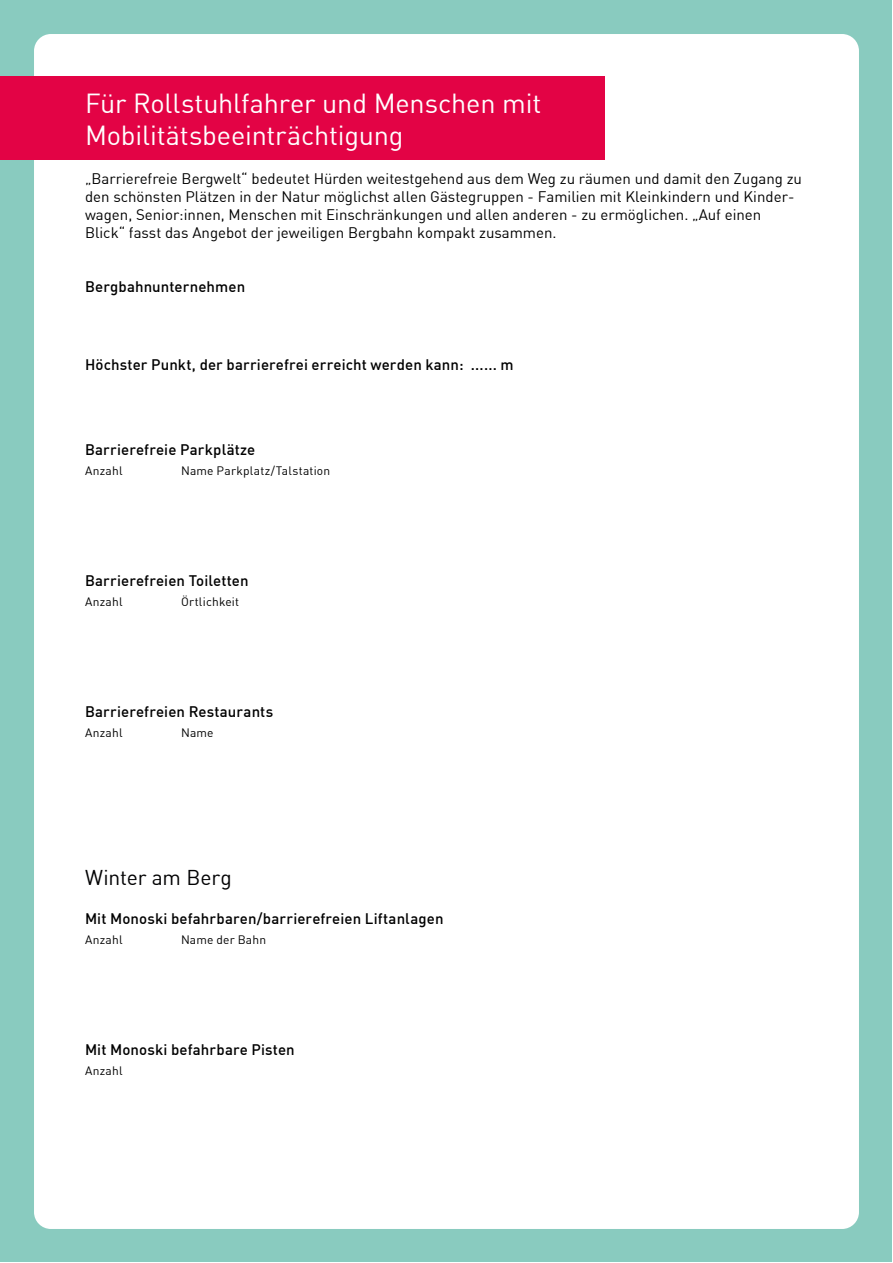
<style>
.page{position:relative;width:893px;height:1263px;background:#fff}
.page>*{position:absolute;margin:0;border:0;box-sizing:border-box;transform-origin:0 0}
.t1{font:27px/32.4px "DIN Offc Pro";letter-spacing:-.01em;color:#fff}
.t2{font:21px "DIN Offc Pro";letter-spacing:-.005em;color:#020203}
.t3{font:15px/18px "DIN Offc Pro";color:#000}
.t4{font:500 15px "DIN Offc Pro";letter-spacing:.01em;color:#000}
.t5{font:12px "DIN Offc Pro";letter-spacing:.015em;color:#000}
</style>
<div class="page">
<div style="left:1px;top:1px;width:891px;height:1261px;background:#89cbbf"></div>
<div style="left:34px;top:34px;width:825px;height:1195px;background:#fff;border-radius:17px"></div>
<div style="left:0;top:77px;width:605px;height:83px;background:#e30345"></div>
<h1 class="t1" style="left:85px;top:85px;width:458px">Für Rollstuhlfahrer und Menschen mit<br>Mobilitätsbeeinträchtigung</h1>
<p class="t3" style="left:85px;top:169px;width:718px">„Barrierefreie Bergwelt“ bedeutet Hürden weitestgehend aus dem Weg zu räumen und damit den Zugang zu den schönsten Plätzen in der Natur möglichst allen Gästegruppen - Familien mit Kleinkindern und Kinder&shy;wagen, Senior:innen, Menschen mit Einschränkungen und allen anderen - zu ermöglichen. „Auf einen Blick“ fasst das Angebot der jeweiligen Bergbahn kompakt zusammen.</p>
<p class="t4" style="left:85px;top:275px;width:162px">Bergbahnunternehmen</p>
<p class="t4" style="left:85px;top:353px;width:430px">Höchster Punkt, der barrierefrei erreicht werden kann: ...... m</p>
<p class="t4" style="left:85px;top:438px;width:172px">Barrierefreie Parkplätze</p>
<p class="t5" style="left:85px;top:461px;width:39px">Anzahl</p>
<p class="t5" style="left:181px;top:461px;width:151px">Name Parkplatz/Talstation</p>
<p class="t4" style="left:85px;top:569px;width:165px">Barrierefreien Toiletten</p>
<p class="t5" style="left:85px;top:592px;width:39px">Anzahl</p>
<p class="t5" style="left:181px;top:592px;width:60px">Örtlichkeit</p>
<p class="t4" style="left:85px;top:700px;width:190px">Barrierefreien Restaurants</p>
<p class="t5" style="left:85px;top:723px;width:39px">Anzahl</p>
<p class="t5" style="left:181px;top:723px;width:34px">Name</p>
<h2 class="t2" style="left:85px;top:862px;width:148px">Winter am Berg</h2>
<p class="t4" style="left:85px;top:907px;width:360px">Mit Monoski befahrbaren/barrierefreien Liftanlagen</p>
<p class="t5" style="left:85px;top:930px;width:39px">Anzahl</p>
<p class="t5" style="left:181px;top:930px;width:87px">Name der Bahn</p>
<p class="t4" style="left:85px;top:1038px;width:211px">Mit Monoski befahrbare Pisten</p>
<p class="t5" style="left:85px;top:1061px;width:39px">Anzahl</p>
</div>
